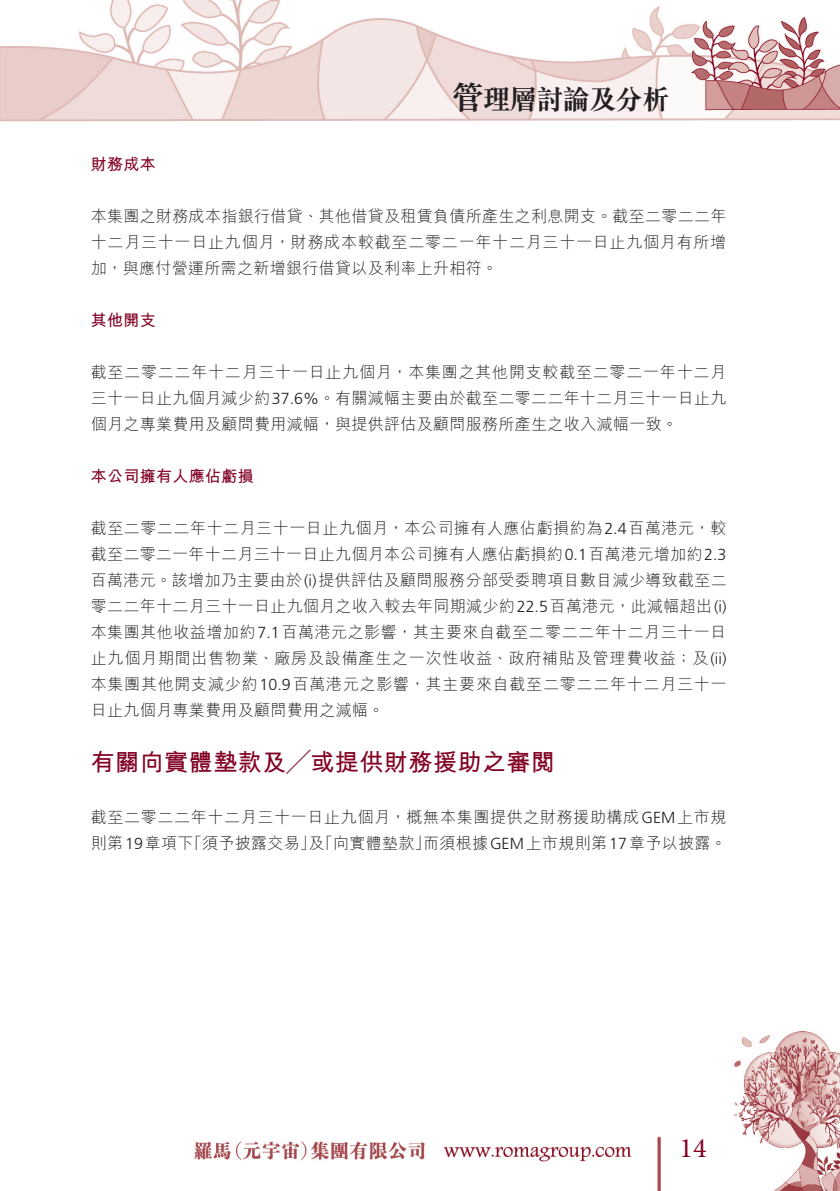
<style>
.page{position:relative;width:840px;height:1191px;background:#fff}
.page>*{position:absolute;margin:0;border:0;box-sizing:border-box;transform-origin:0 0}
.t1{font:700 28px "M Sung HK";letter-spacing:-.055em;color:#231f20}
.t2{font:28px "Minion Pro";color:#820123}
._01_H1{font:700 24px "M Hei HK";letter-spacing:.02em;color:#820123}
._00_txt{font:300 16px/26px "M Hei HK";letter-spacing:.02em;color:#231f20;text-align:justify}
._00_txt-2{font:300 16px/26px "M Hei HK";letter-spacing:.04em;color:#231f20;text-align:right}
._02_H2{font:700 16px "M Hei HK";letter-spacing:.02em;color:#820123}
.s1{font-size:33px}
.s2{font-family:"Frutiger LT Std"}
</style>
<div class="page">
<img style="left:0;top:0;width:839px;height:1191px">
<h1 class="t1" style="left:451px;top:86px;width:219px"><span class="s1">管</span>理層討論及分析</h1>
<p class="_02_H2" style="left:91px;top:153px;width:66px">財務成本</p>
<p class="_00_txt" style="left:91px;top:203px;width:636px">本集團之財務成本指銀行借貸、其他借貸及租賃負債所產生之利息開支。截至二零二二年十二月三十一日止九個月，財務成本較截至二零二一年十二月三十一日止九個月有所增加，與應付營運所需之新增銀行借貸以及利率上升相符。</p>
<p class="_02_H2" style="left:91px;top:309px;width:66px">其他開支</p>
<p class="_00_txt" style="left:91px;top:359px;width:637px">截至二零二二年十二月三十一日止九個月，本集團之其他開支較截至二零二一年十二月三十一日止九個月減少約<span class="s2">37.6%</span>。有關減幅主要由於截至二零二二年十二月三十一日止九個月之專業費用及顧問費用減幅，與提供評估及顧問服務所產生之收入減幅一致。</p>
<p class="_02_H2" style="left:91px;top:465px;width:164px">本公司擁有人應佔虧損</p>
<p class="_00_txt" style="left:91px;top:515px;width:637px">截至二零二二年十二月三十一日止九個月，本公司擁有人應佔虧損約為<span class="s2">2.4</span>百萬港元，較截至二零二一年十二月三十一日止九個月本公司擁有人應佔虧損約<span class="s2">0.1</span>百萬港元增加約<span class="s2">2.3</span>百萬港元。該增加乃主要由於 <span class="s2">)i(</span> 提供評估及顧問服務分部受委聘項目數目減少導致截至二零二二年十二月三十一日止九個月之收入較去年同期減少約<span class="s2">22.5</span>百萬港元，此減幅超出 <span class="s2">(i(</span>本集團其他收益增加約<span class="s2">7.1</span>百萬港元之影響，其主要來自截至二零二二年十二月三十一日止九個月期間出售物業、廠房及設備產生之一次性收益、政府補貼及管理費收益；及 <span class="s2">(i i(</span>本集團其他開支減少約<span class="s2">10.9</span>百萬港元之影響，其主要來自截至二零二二年十二月三十一日止九個月專業費用及顧問費用之減幅。</p>
<p class="_01_H1" style="left:91px;top:745px;width:465px">有關向實體墊款及╱或提供財務援助之審閱</p>
<p class="_00_txt-2" style="left:91px;top:804px;width:637px">截至二零二二年十二月三十一日止九個月，概無本集團提供之財務援助構成<span class="s2">GEM</span>上市規而須根據<span class="s2">GEM</span>上市規則第<span class="s2">17</span>章予以披露。</p>
<p class="_00_txt" style="left:91px;top:830px;width:104px">則第<span class="s2">19</span>章項下</p>
<p class="_00_txt" style="left:186px;top:830px;width:246px">「須予披露交易 「及」 向實體墊款」</p>
<h1 class="t2" style="left:679px;top:1129px;width:29px">14</h1>
</div>
